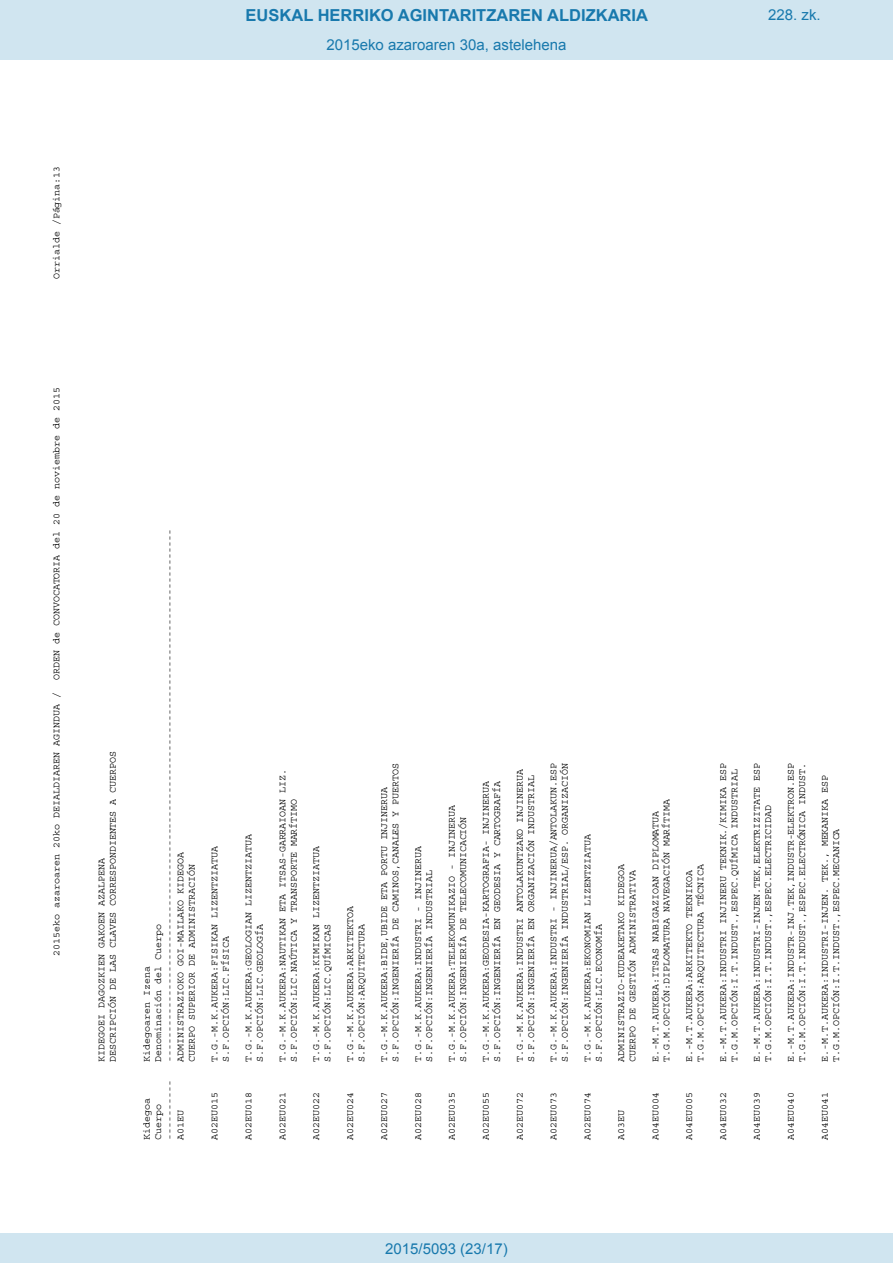
<style>
.page{position:relative;width:893px;height:1263px;background:#fff}
.page>*{position:absolute;margin:0;border:0;box-sizing:border-box;transform-origin:0 0}
.t1{font:700 16.5px "Arial";color:#1879ad}
.Paginacion_Centro{font:15px "Arial";color:#1879ad}
.t2{font:9.9px/11.2px "Courier Std";letter-spacing:.005em;color:#000}
</style>
<div class="page">
<div style="left:0;top:0;width:893px;height:60px;background:#d0e5f0"></div>
<div style="left:0;top:1233px;width:893px;height:30px;background:#d0e5f0"></div>
<h1 class="t1" style="left:246px;top:4px;width:404px">EUSKAL HERRIKO AGINTARITZAREN ALDIZKARIA</h1>
<h2 class="Paginacion_Centro" style="left:768px;top:5px;width:54px">228. zk.</h2>
<h2 class="Paginacion_Centro" style="left:326px;top:35px;width:242px">2015eko azaroaren 30a, astelehena</h2>
<p class="t2" style="left:51px;top:279px;width:115px;rotate:-90deg">Orrialde /Página:13</p>
<p class="t2" style="left:51px;top:955px;width:570px;rotate:-90deg">2015eko azaroaren 20ko DEIALDIAREN AGINDUA / ORDEN de CONVOCATORIA del 20 de noviembre de 2015</p>
<p class="t2" style="left:96px;top:1062px;width:313px;rotate:-90deg">KIDEGOEI DAGOZKIEN GAKOEN AZALPENA<br>DESCRIPCIÓN DE LAS CLAVES CORRESPONDIENTES A CUERPOS</p>
<p class="t2" style="left:164px;top:1062px;width:534px;rotate:-90deg">-----------------------------------------------------------------------------------------</p>
<p class="t2" style="left:175px;top:1062px;width:211px;rotate:-90deg">ADMINISTRAZIOKO GOI-MAILAKO KIDEGOA<br>CUERPO SUPERIOR DE ADMINISTRACIÓN</p>
<p class="t2" style="left:152px;top:1062px;width:139px;rotate:-90deg">Denominación del Cuerpo</p>
<p class="t2" style="left:141px;top:1062px;width:97px;rotate:-90deg">Kidegoaren Izena</p>
<p class="t2" style="left:164px;top:1140px;width:61px;rotate:-90deg">----------</p>
<p class="t2" style="left:141px;top:1140px;width:43px;rotate:-90deg">Kidegoa</p>
<p class="t2" style="left:152px;top:1140px;width:37px;rotate:-90deg">Cuerpo</p>
<p class="t2" style="left:175px;top:1140px;width:31px;rotate:-90deg">A01EU</p>
<p class="t2" style="left:209px;top:1062px;width:217px;rotate:-90deg">T.G.-M.K.AUKERA:FISIKAN LIZENTZIATUA<br>S.F.OPCIÓN:LIC.FÍSICA</p>
<p class="t2" style="left:209px;top:1140px;width:49px;rotate:-90deg">A02EU015</p>
<p class="t2" style="left:243px;top:1062px;width:229px;rotate:-90deg">T.G.-M.K.AUKERA:GEOLOGIAN LIZENTZIATUA<br>S.F.OPCIÓN:LIC.GEOLOGÍA</p>
<p class="t2" style="left:243px;top:1140px;width:49px;rotate:-90deg">A02EU018</p>
<p class="t2" style="left:277px;top:1062px;width:295px;rotate:-90deg">T.G.-M.K.AUKERA:NAUTIKAN ETA ITSAS-GARRAIOAN LIZ.<br>S.F.OPCIÓN:LIC.NAÚTICA Y TRANSPORTE MARÍTIMO</p>
<p class="t2" style="left:277px;top:1140px;width:49px;rotate:-90deg">A02EU021</p>
<p class="t2" style="left:311px;top:1062px;width:217px;rotate:-90deg">T.G.-M.K.AUKERA:KIMIKAN LIZENTZIATUA<br>S.F.OPCIÓN:LIC.QUÍMICAS</p>
<p class="t2" style="left:311px;top:1140px;width:49px;rotate:-90deg">A02EU022</p>
<p class="t2" style="left:344px;top:1062px;width:157px;rotate:-90deg">T.G.-M.K.AUKERA:ARKITEKTOA<br>S.F.OPCIÓN:ARQUITECTURA</p>
<p class="t2" style="left:344px;top:1140px;width:49px;rotate:-90deg">A02EU024</p>
<p class="t2" style="left:378px;top:1062px;width:301px;rotate:-90deg">T.G.-M.K.AUKERA:BIDE,UBIDE ETA PORTU INJINERUA<br>S.F.OPCIÓN:INGENIERÍA DE CAMINOS,CANALES Y PUERTOS</p>
<p class="t2" style="left:378px;top:1140px;width:49px;rotate:-90deg">A02EU027</p>
<p class="t2" style="left:412px;top:1062px;width:217px;rotate:-90deg">T.G.-M.K.AUKERA:INDUSTRI - INJINERUA<br>S.F.OPCIÓN:INGENIERÍA INDUSTRIAL</p>
<p class="t2" style="left:412px;top:1140px;width:49px;rotate:-90deg">A02EU028</p>
<p class="t2" style="left:446px;top:1062px;width:259px;rotate:-90deg">T.G.-M.K.AUKERA:TELEKOMUNIKAZIO - INJINERUA<br>S.F.OPCIÓN:INGENIERÍA DE TELECOMUNICACIÓN</p>
<p class="t2" style="left:446px;top:1140px;width:49px;rotate:-90deg">A02EU035</p>
<p class="t2" style="left:480px;top:1062px;width:283px;rotate:-90deg">T.G.-M.K.AUKERA:GEODESIA-KARTOGRAFIA- INJINERUA<br>S.F.OPCIÓN:INGENIERÍA EN GEODESIA Y CARTOGRAFÍA</p>
<p class="t2" style="left:480px;top:1140px;width:49px;rotate:-90deg">A02EU055</p>
<p class="t2" style="left:514px;top:1062px;width:295px;rotate:-90deg">T.G.-M.K.AUKERA:INDUSTRI ANTOLAKUNTZAKO INJINERUA<br>S.F.OPCIÓN:INGENIERÍA EN ORGANIZACIÓN INDUSTRIAL</p>
<p class="t2" style="left:514px;top:1140px;width:49px;rotate:-90deg">A02EU072</p>
<p class="t2" style="left:548px;top:1062px;width:301px;rotate:-90deg">T.G.-M.K.AUKERA:INDUSTRI - INJINERUA/ANTOLAKUN.ESP<br>S.F.OPCIÓN:INGENIERÍA INDUSTRIAL/ESP. ORGANIZACIÓN</p>
<p class="t2" style="left:548px;top:1140px;width:49px;rotate:-90deg">A02EU073</p>
<p class="t2" style="left:582px;top:1062px;width:229px;rotate:-90deg">T.G.-M.K.AUKERA:EKONOMIAN LIZENTZIATUA<br>S.F.OPCIÓN:LIC.ECONOMÍA</p>
<p class="t2" style="left:582px;top:1140px;width:49px;rotate:-90deg">A02EU074</p>
<p class="t2" style="left:616px;top:1062px;width:199px;rotate:-90deg">ADMINISTRAZIO-KUDEAKETAKO KIDEGOA<br>CUERPO DE GESTIÓN ADMINISTRATIVA</p>
<p class="t2" style="left:616px;top:1140px;width:31px;rotate:-90deg">A03EU</p>
<p class="t2" style="left:650px;top:1062px;width:265px;rotate:-90deg">E.-M.T.AUKERA:ITSAS NABIGAZIOAN DIPLOMATUA<br>T.G.M.OPCIÓN:DIPLOMATURA NAVEGACIÓN MARÍTIMA</p>
<p class="t2" style="left:650px;top:1140px;width:49px;rotate:-90deg">A04EU004</p>
<p class="t2" style="left:684px;top:1062px;width:199px;rotate:-90deg">E.-M.T.AUKERA:ARKITEKTO TEKNIKOA<br>T.G.M.OPCIÓN:ARQUITECTURA TÉCNICA</p>
<p class="t2" style="left:684px;top:1140px;width:49px;rotate:-90deg">A04EU005</p>
<p class="t2" style="left:717px;top:1062px;width:301px;rotate:-90deg">E.-M.T.AUKERA:INDUSTRI INJINERU TEKNIK./KIMIKA ESP<br>T.G.M.OPCIÓN:I.T.INDUST.,ESPEC.QUÍMICA INDUSTRIAL</p>
<p class="t2" style="left:717px;top:1140px;width:49px;rotate:-90deg">A04EU032</p>
<p class="t2" style="left:751px;top:1062px;width:301px;rotate:-90deg">E.-M.T.AUKERA:INDUSTRI-INJEN.TEK,ELEKTRIZITATE ESP<br>T.G.M.OPCIÓN:I.T.INDUST.,ESPEC.ELECTRICIDAD</p>
<p class="t2" style="left:751px;top:1140px;width:49px;rotate:-90deg">A04EU039</p>
<p class="t2" style="left:785px;top:1062px;width:301px;rotate:-90deg">E.-M.T.AUKERA:INDUSTR-INJ.TEK,INDUSTR-ELEKTRON.ESP<br>T.G.M.OPCIÓN:I.T.INDUST.,ESPEC.ELECTRÓNICA INDUST.</p>
<p class="t2" style="left:785px;top:1140px;width:49px;rotate:-90deg">A04EU040</p>
<p class="t2" style="left:819px;top:1062px;width:289px;rotate:-90deg">E.-M.T.AUKERA:INDUSTRI-INJEN. TEK., MEKANIKA ESP<br>T.G.M.OPCIÓN:I.T.INDUST.,ESPEC.MECANICA</p>
<p class="t2" style="left:819px;top:1140px;width:49px;rotate:-90deg">A04EU041</p>
<p class="Paginacion_Centro" style="left:385px;top:1238px;width:124px">2015/5093 (23/17)</p>
</div>
